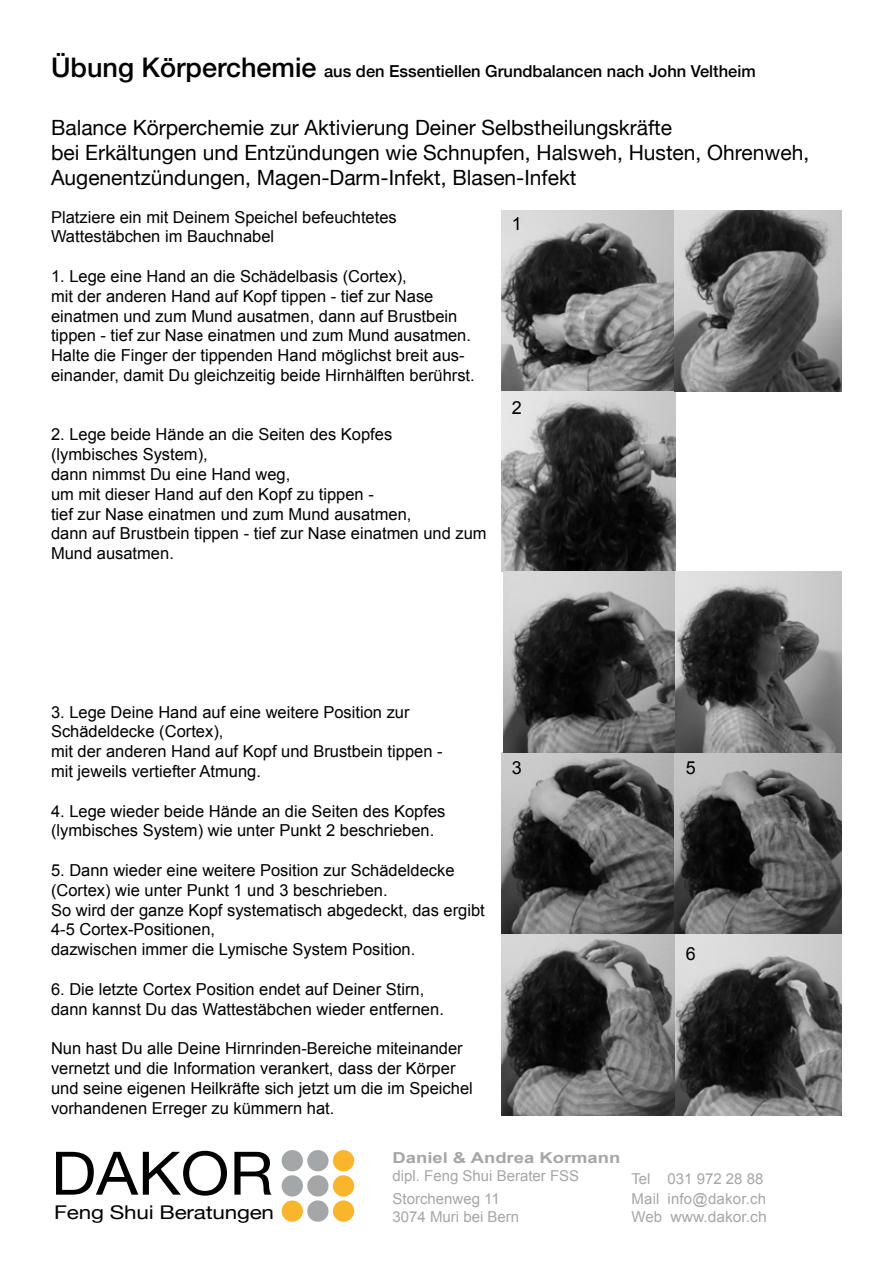
<style>
.page{position:relative;width:893px;height:1263px;background:#fff}
.page>*{position:absolute;margin:0;border:0;box-sizing:border-box;transform-origin:0 0}
.t1{font:60px "Helvetica Neue";color:#000;scale:1.07 1}
.t2{font:21px/25.2px "Helvetica Neue";color:#000}
.t3{font:18.9px "Helvetica Neue";letter-spacing:-.01em;color:#000;scale:1.19 1}
.t4{font:18px "Arial";color:#000}
.t5{font:16.5px/19.8px "Arial";color:#000}
.t6{font:500 16.5px "Helvetica Neue";color:#000}
.t7{font:15px/18px "Arial";color:#a5a6a8}
.t8{font:700 15px "Arial";color:#a5a6a8;scale:1.23 1}
.s1{font-size:27px}
</style>
<div class="page">
<img style="left:502px;top:210px;width:173px;height:362px">
<img style="left:674px;top:210px;width:168px;height:181px">
<img style="left:502px;top:753px;width:340px;height:362px">
<img style="left:504px;top:572px;width:338px;height:181px">
<div style="left:333px;top:1150px;width:21px;height:21px;background:#f9b52c;border-radius:50%"></div>
<div style="left:333px;top:1175px;width:21px;height:21px;background:#f9b52c;border-radius:50%"></div>
<div style="left:333px;top:1200px;width:21px;height:22px;background:#f9b52c;border-radius:50%"></div>
<div style="left:282px;top:1200px;width:21px;height:22px;background:#f9b52c;border-radius:50%"></div>
<div style="left:307px;top:1150px;width:22px;height:21px;background:#a5a6a8;border-radius:50%"></div>
<div style="left:282px;top:1150px;width:21px;height:21px;background:#a5a6a8;border-radius:50%"></div>
<div style="left:307px;top:1175px;width:22px;height:21px;background:#a5a6a8;border-radius:50%"></div>
<div style="left:282px;top:1175px;width:21px;height:21px;background:#a5a6a8;border-radius:50%"></div>
<div style="left:307px;top:1200px;width:22px;height:22px;background:#a5a6a8;border-radius:50%"></div>
<p class="t6" style="left:51px;top:58px;width:706px"><span class="s1">Übung Körperchemie</span> aus den Essentiellen Grundbalancen nach John Veltheim</p>
<p class="t2" style="left:51px;top:116px;width:760px">Balance Körperchemie zur Aktivierung Deiner Selbstheilungskräfte<br>bei Erkältungen und Entzündungen wie Schnupfen, Halsweh, Husten, Ohrenweh,<br>Augenentzündungen, Magen-Darm-Infekt, Blasen-Infekt</p>
<p class="t4" style="left:512px;top:212px;width:12px">1</p>
<p class="t5" style="left:51px;top:207px;width:347px">Platziere ein mit Deinem Speichel befeuchtetes<br>Wattestäbchen im Bauchnabel</p>
<p class="t5" style="left:51px;top:266px;width:425px">1. Lege eine Hand an die Schädelbasis (Cortex),<br>mit der anderen Hand auf Kopf tippen - tief zur Nase einatmen und zum Mund ausatmen, dann auf Brustbein tippen - tief zur Nase einatmen und zum Mund ausatmen.<br>Halte die Finger der tippenden Hand möglichst breit aus&shy;einander, damit Du gleichzeitig beide Hirnhälften berührst.</p>
<p class="t5" style="left:51px;top:425px;width:437px">2. Lege beide Hände an die Seiten des Kopfes<br>(lymbisches System),<br>dann nimmst Du eine Hand weg,<br>um mit dieser Hand auf den Kopf zu tippen -<br>tief zur Nase einatmen und zum Mund ausatmen,<br>dann auf Brustbein tippen - tief zur Nase einatmen und zum Mund ausatmen.</p>
<p class="t4" style="left:512px;top:396px;width:12px">2</p>
<p class="t5" style="left:51px;top:702px;width:393px">3. Lege Deine Hand auf eine weitere Position zur Schädeldecke (Cortex),<br>mit der anderen Hand auf Kopf und Brustbein tippen - mit jeweils vertiefter Atmung.</p>
<p class="t5" style="left:51px;top:801px;width:396px">4. Lege wieder beide Hände an die Seiten des Kopfes (lymbisches System) wie unter Punkt 2 beschrieben.</p>
<p class="t5" style="left:51px;top:860px;width:435px">5. Dann wieder eine weitere Position zur Schädeldecke (Cortex) wie unter Punkt 1 und 3 beschrieben.<br>So wird der ganze Kopf systematisch abgedeckt, das ergibt 4-5 Cortex-Positionen,<br>dazwischen immer die Lymische System Position.</p>
<p class="t5" style="left:51px;top:979px;width:394px">6. Die letzte Cortex Position endet auf Deiner Stirn, dann kannst Du das Wattestäbchen wieder entfernen.</p>
<p class="t5" style="left:51px;top:1039px;width:423px">Nun hast Du alle Deine Hirnrinden-Bereiche miteinander vernetzt und die Information verankert, dass der Körper und seine eigenen Heilkräfte sich jetzt um die im Speichel vorhandenen Erreger zu kümmern hat.</p>
<p class="t4" style="left:512px;top:756px;width:12px">3</p>
<p class="t4" style="left:686px;top:756px;width:12px">5</p>
<p class="t4" style="left:686px;top:942px;width:12px">6</p>
<h1 class="t1" style="left:51px;top:1130px;width:209px">DAKOR</h1>
<p class="t3" style="left:54px;top:1198px;width:186px">Feng Shui Beratungen</p>
<p class="t8" style="left:392px;top:1148px;width:187px">Daniel &amp; Andrea Kormann</p>
<p class="t7" style="left:392px;top:1165px;width:188px;line-height:23px">dipl. Feng Shui Berater FSS<br>Storchenweg 11</p>
<p class="t7" style="left:392px;top:1208px;width:128px">3074 Muri bei Bern</p>
<p class="t7" style="left:631px;top:1170px;width:133px">Tel 031 972 28 88</p>
<p class="t7" style="left:631px;top:1190px;width:137px">Mail info@dakor.ch<br>Web www.dakor.ch</p>
</div>
